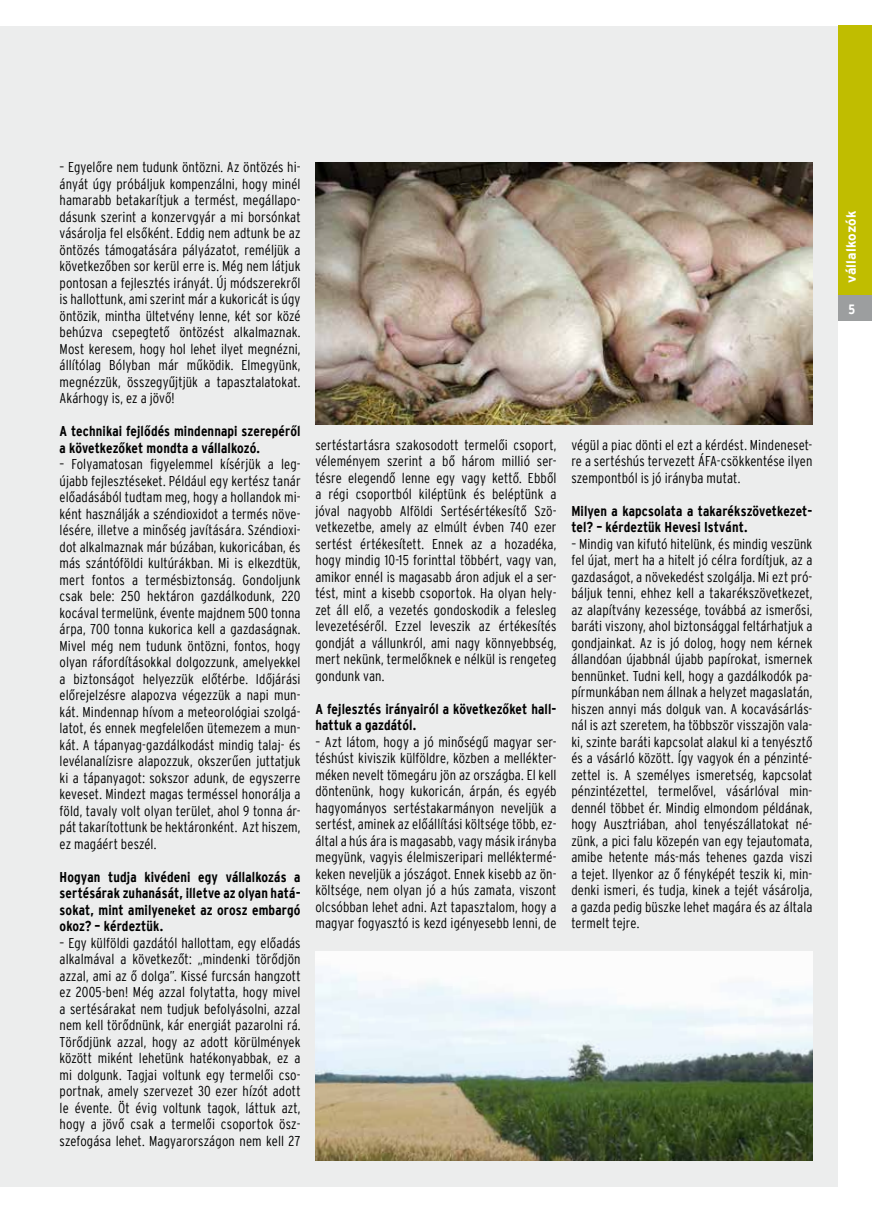
<style>
.page{position:relative;width:872px;height:1212px;background:#fff}
.page>*{position:absolute;margin:0;border:0;box-sizing:border-box;transform-origin:0 0}
.t1{font:14.25px/16.5px "Interstate Light Condensed HU";letter-spacing:.005em;color:#000;text-align:justify}
.t2{font:14.25px/16.5px "Interstate Bold Condensed HU";letter-spacing:.005em;color:#000}
.t3{font:13.5px "Interstate Bold HU";letter-spacing:.005em;color:#fff}
.t4{font:13.5px "Interstate Bold Condensed HU";color:#fff}
</style>
<div class="page">
<div style="left:0;top:26px;width:838px;height:1160px;background:#eceded"></div>
<div style="left:838px;top:26px;width:34px;height:270px;background:#c0bd00"></div>
<div style="left:838px;top:296px;width:34px;height:25px;background:#9c9e9f"></div>
<img style="left:315px;top:162px;width:497px;height:262px">
<img style="left:315px;top:951px;width:497px;height:210px">
<p class="t1" style="left:60px;top:159px;width:242px">– Egyelőre nem tudunk öntözni. Az öntözés hi&shy;ányát úgy próbáljuk kompenzálni, hogy minél hamarabb betakarítjuk a termést, megállapo&shy;dásunk szerint a konzervgyár a mi borsónkat vásárolja fel elsőként. Eddig nem adtunk be az öntözés támogatására pályázatot, reméljük a következőben sor kerül erre is. Még nem látjuk pontosan a fejlesztés irányát. Új módszerekről is hallottunk, ami szerint már a kukoricát is úgy öntözik, mintha ültetvény lenne, két sor közé behúzva csepegtető öntözést alkalmaznak.<br>Most keresem, hogy hol lehet ilyet megnézni, állítólag Bólyban már működik. Elmegyünk, megnézzük, összegyűjtjük a tapasztalatokat.<br>Akárhogy is, ez a jövő!</p>
<p class="t2" style="left:60px;top:423px;width:242px">A technikai fejlődés mindennapi szerepéről a következőket mondta a vállalkozó.</p>
<p class="t1" style="left:60px;top:456px;width:242px">– Folyamatosan figyelemmel kísérjük a leg&shy;újabb fejlesztéseket. Például egy kertész tanár előadásából tudtam meg, hogy a hollandok mi&shy;ként használják a széndioxidot a termés növe&shy;lésére, illetve a minőség javítására. Széndioxi&shy;dot alkalmaznak már búzában, kukoricában, és más szántóföldi kultúrákban. Mi is elkezdtük, mert fontos a termésbiztonság. Gondoljunk csak bele: 250 hektáron gazdálkodunk, 220 kocával termelünk, évente majdnem 500 tonna árpa, 700 tonna kukorica kell a gazdaságnak.<br>Mivel még nem tudunk öntözni, fontos, hogy olyan ráfordításokkal dolgozzunk, amelyekkel a biztonságot helyezzük előtérbe. Időjárási előrejelzésre alapozva végezzük a napi mun&shy;kát. Mindennap hívom a meteorológiai szolgá&shy;latot, és ennek megfelelően ütemezem a mun&shy;kát. A tápanyag-gazdálkodást mindig talaj- és levélanalízisre alapozzuk, okszerűen juttatjuk ki a tápanyagot: sokszor adunk, de egyszerre keveset. Mindezt magas terméssel honorálja a föld, tavaly volt olyan terület, ahol 9 tonna ár&shy;pát takarítottunk be hektáronként. Azt hiszem, ez magáért beszél.</p>
<p class="t2" style="left:60px;top:868px;width:242px;text-align:justify">Hogyan tudja kivédeni egy vállalkozás a sertésárak zuhanását, illetve az olyan hatá&shy;sokat, mint amilyeneket az orosz embargó okoz? – kérdeztük.</p>
<p class="t1" style="left:60px;top:934px;width:242px">– Egy külföldi gazdától hallottam, egy előadás alkalmával a következőt: „mindenki törődjön azzal, ami az ő dolga”. Kissé furcsán hangzott ez 2005-ben! Még azzal folytatta, hogy mivel a sertésárakat nem tudjuk befolyásolni, azzal nem kell törődnünk, kár energiát pazarolni rá.<br>Törődjünk azzal, hogy az adott körülmények között miként lehetünk hatékonyabbak, ez a mi dolgunk. Tagjai voltunk egy termelői cso&shy;portnak, amely szervezet 30 ezer hízót adott le évente. Öt évig voltunk tagok, láttuk azt, hogy a jövő csak a termelői csoportok ös - szefogása lehet. Magyarországon nem kell 27</p>
<p class="t1" style="left:315px;top:436px;width:242px">sertéstartásra szakosodott termelői csoport, véleményem szerint a bő három millió ser&shy;tésre elegendő lenne egy vagy kettő. Ebből a régi csoportból kiléptünk és beléptünk a jóval nagyobb Alföldi Sertésértékesítő Szö&shy;vetkezetbe, amely az elmúlt évben 740 ezer sertést értékesített. Ennek az a hozadéka, hogy mindig 10-15 forinttal többért, vagy van, amikor ennél is magasabb áron adjuk el a ser&shy;tést, mint a kisebb csoportok. Ha olyan hely&shy;zet áll elő, a vezetés gondoskodik a felesleg levezetéséről. Ezzel leveszik az értékesítés gondját a vállunkról, ami nagy könnyebbség, mert nekünk, termelőknek e nélkül is rengeteg gondunk van.</p>
<p class="t2" style="left:315px;top:700px;width:242px">A fejlesztés irányairól a következőket hall&shy;hattuk a gazdától.</p>
<p class="t1" style="left:315px;top:733px;width:242px">– Azt látom, hogy a jó minőségű magyar ser&shy;téshúst kiviszik külföldre, közben a mellékter&shy;méken nevelt tömegáru jön az országba. El kell döntenünk, hogy kukoricán, árpán, és egyéb hagyományos sertéstakarmányon neveljük a sertést, aminek az előállítási költsége több, ez&shy;által a hús ára is magasabb, vagy másik irányba megyünk, vagyis élelmiszeripari melléktermé&shy;keken neveljük a jószágot. Ennek kisebb az ön&shy;költsége, nem olyan jó a hús zamata, viszont olcsóbban lehet adni. Azt tapasztalom, hogy a magyar fogyasztó is kezd igényesebb lenni, de</p>
<p class="t1" style="left:571px;top:436px;width:242px">végül a piac dönti el ezt a kérdést. Mindeneset&shy;re a sertéshús tervezett ÁFA-csökkentése ilyen szempontból is jó irányba mutat.</p>
<p class="t2" style="left:571px;top:502px;width:242px">Milyen a kapcsolata a takarékszövetkezet&shy;tel? – kérdeztük Hevesi Istvánt.</p>
<p class="t1" style="left:571px;top:535px;width:242px">– Mindig van kifutó hitelünk, és mindig veszünk fel újat, mert ha a hitelt jó célra fordítjuk, az a gazdaságot, a növekedést szolgálja. Mi ezt pró&shy;báljuk tenni, ehhez kell a takarékszövetkezet, az alapítvány kezessége, továbbá az ismerősi, baráti viszony, ahol biztonsággal feltárhatjuk a gondjainkat. Az is jó dolog, hogy nem kérnek állandóan újabbnál újabb papírokat, ismernek bennünket. Tudni kell, hogy a gazdálkodók pa&shy;pírmunkában nem állnak a helyzet magaslatán, hiszen annyi más dolguk van. A kocavásárlás&shy;nál is azt szeretem, ha többször visszajön vala&shy;ki, szinte baráti kapcsolat alakul ki a tenyésztő és a vásárló között. Így vagyok én a pénzinté&shy;zettel is. A személyes ismeretség, kapcsolat pénzintézettel, termelővel, vásárlóval min&shy;dennél többet ér. Mindig elmondom példának, hogy Ausztriában, ahol tenyészállatokat né&shy;zünk, a pici falu közepén van egy tejautomata, amibe hetente más-más tehenes gazda viszi a tejet. Ilyenkor az ő fényképét teszik ki, min&shy;denki ismeri, és tudja, kinek a tejét vásárolja, a gazda pedig büszke lehet magára és az általa termelt tejre.</p>
<p class="t3" style="left:843px;top:283px;width:73px;rotate:-90deg">vállalkozók</p>
<p class="t4" style="left:848px;top:301px;width:8px">5</p>
</div>
